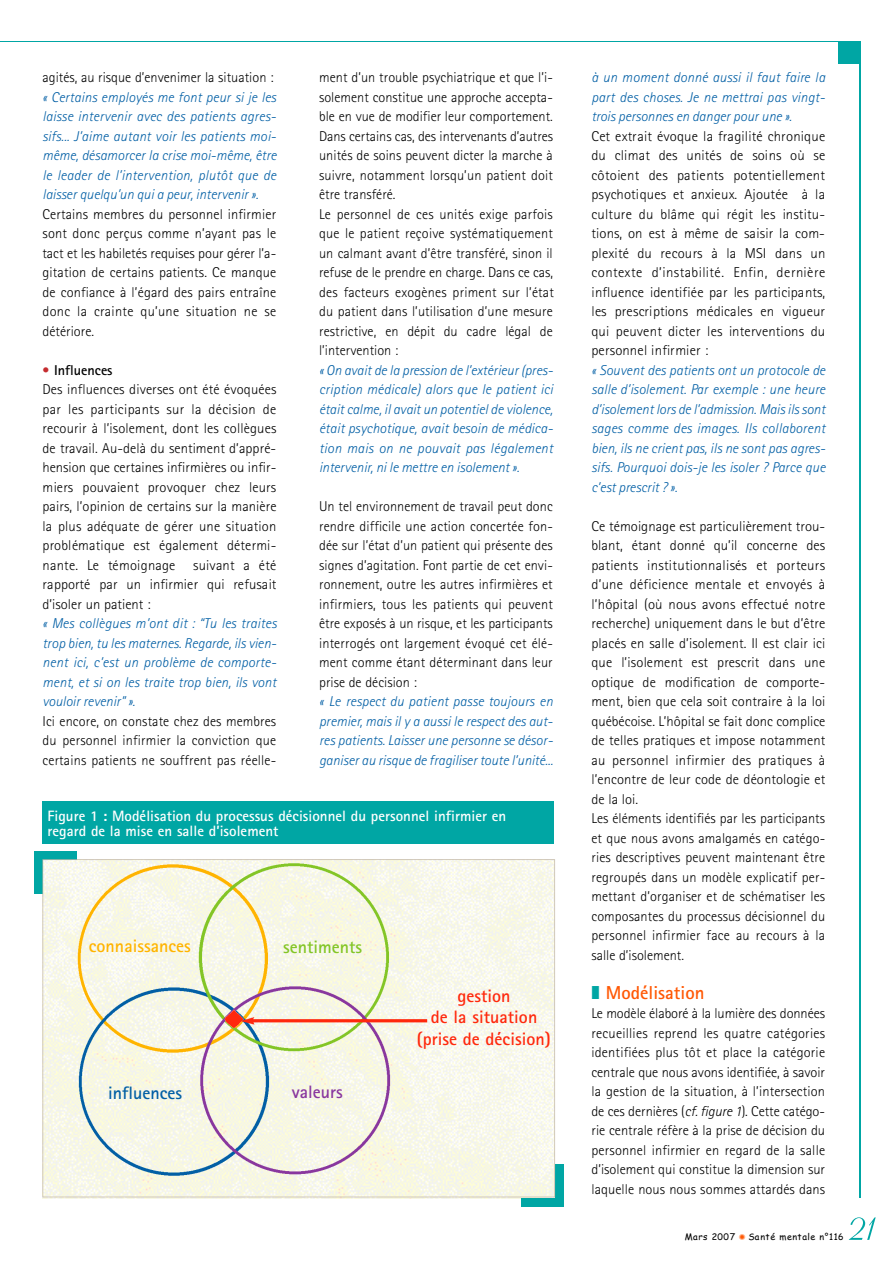
<style>
.page{position:relative;width:893px;height:1263px;background:#fff}
.page>*{position:absolute;margin:0;border:0;box-sizing:border-box;transform-origin:0 0}
.t1{font:52.5px "Coronet";color:#00a6a4}
.t2{font:700 18.75px "Rotis Sans Serif";color:#ff5804}
.t3{font:700 18px/21.6px "Rotis Sans Serif";color:#ff280d;text-align:center}
.t4{font:700 18px "Rotis Sans Serif";color:#ffb400}
.t5{font:700 18px "Rotis Sans Serif";color:#025fa5}
.t6{font:700 18px "Rotis Sans Serif";color:#83c526}
.t7{font:700 18px "Rotis Sans Serif";color:#89379e}
.t8{font:700 15px/14.4px "Rotis Sans Serif";color:#fff}
.t9{font:300 14.25px/19.5px "Rotis Sans Serif";letter-spacing:.005em;color:#000;text-align:justify}
.t10{font:italic 300 14.25px/19.5px "Rotis Sans Serif";color:#025fa5;text-align:justify}
.t11{font:9px "Comic Sans MS";letter-spacing:.05em;color:#000}
.s1{color:#c52c2f}
.s2{font-weight:700}
.s3{color:#00a6a4}
.s4{font-style:italic}
</style>
<div class="page">
<hr style="left:0;top:41px;width:859px;height:1px;background:#00a6a4">
<div style="left:838px;top:42px;width:21px;height:22px;background:#00a6a4"></div>
<hr style="left:859px;top:41px;width:1px;height:1157px;background:#00a6a4">
<div style="left:35px;top:851px;width:42px;height:9px;background:#00a6a4"></div>
<div style="left:35px;top:851px;width:8px;height:43px;background:#00a6a4"></div>
<div style="left:521px;top:1198px;width:42px;height:9px;background:#00a6a4"></div>
<div style="left:555px;top:1164px;width:9px;height:43px;background:#00a6a4"></div>
<svg style="left:42px;top:859px;width:513px;height:338px;fill:#f7f7eb"></svg>
<div style="left:42px;top:802px;width:511px;height:42px;background:#00a6a4"></div>
<svg style="left:78px;top:863px;width:349px;height:313px"></svg>
<p class="t9" style="left:42px;top:69px;width:232px">agités, au risque d’envenimer la situation :</p>
<p class="t10" style="left:42px;top:88px;width:235px">« Certains employés me font peur si je les laisse intervenir avec des patients agres&shy;sifs... J’aime autant voir les patients moi&shy;même, désamorcer la crise moi-même, être le leader de l’intervention, plutôt que de laisser quelqu’un qui a peur, intervenir ».</p>
<p class="t9" style="left:42px;top:205px;width:235px">Certains membres du personnel infirmier sont donc perçus comme n’ayant pas le tact et les habiletés requises pour gérer l’a&shy;gitation de certains patients. Ce manque de confiance à l’égard des pairs entraîne donc la crainte qu’une situation ne se détériore.</p>
<p class="t9" style="left:42px;top:362px;width:236px;text-align:left"><span class="s1">•</span> <span class="s2">Influences<br></span>Des influences diverses ont été évoquées par les participants sur la décision de recourir à l’isolement, dont les collègues de travail. Au-delà du sentiment d’appré&shy;hension que certaines infirmières ou infir&shy;miers pouvaient provoquer chez leurs pairs, l’opinion de certains sur la manière la plus adéquate de gérer une situation problématique est également détermi&shy;nante. Le témoignage suivant a été rapporté par un infirmier qui refusait d’isoler un patient :</p>
<p class="t10" style="left:42px;top:615px;width:236px">« Mes collègues m’ont dit : “Tu les traites trop bien, tu les maternes. Regarde, ils vien&shy;nent ici, c’est un problème de comporte&shy;ment, et si on les traite trop bien, ils vont vouloir revenir” ».</p>
<p class="t9" style="left:42px;top:713px;width:235px">Ici encore, on constate chez des membres du personnel infirmier la conviction que certains patients ne souffrent pas réelle-</p>
<p class="t9" style="left:319px;top:69px;width:236px;text-align:left">ment d’un trouble psychiatrique et que l’i&shy;solement constitue une approche accepta&shy;ble en vue de modifier leur comportement.<br>Dans certains cas, des intervenants d’autres unités de soins peuvent dicter la marche à suivre, notamment lorsqu’un patient doit être transféré.<br>Le personnel de ces unités exige parfois que le patient reçoive systématiquement un calmant avant d’être transféré, sinon il refuse de le prendre en charge. Dans ce cas, des facteurs exogènes priment sur l’état du patient dans l’utilisation d’une mesure restrictive, en dépit du cadre légal de l’intervention :</p>
<p class="t10" style="left:319px;top:362px;width:235px">« On avait de la pression de l’extérieur (pres&shy;cription médicale) alors que le patient ici était calme, il avait un potentiel de violence, était psychotique, avait besoin de médica&shy;tion mais on ne pouvait pas légalement intervenir, ni le mettre en isolement ».</p>
<p class="t9" style="left:319px;top:498px;width:235px">Un tel environnement de travail peut donc rendre difficile une action concertée fon&shy;dée sur l’état d’un patient qui présente des signes d’agitation. Font partie de cet envi&shy;ronnement, outre les autres infirmières et infirmiers, tous les patients qui peuvent être exposés à un risque, et les participants interrogés ont largement évoqué cet élé&shy;ment comme étant déterminant dans leur prise de décision :</p>
<p class="t10" style="left:319px;top:693px;width:235px">« Le respect du patient passe toujours en premier, mais il y a aussi le respect des aut&shy;res patients. Laisser une personne se désor&shy;ganiser au risque de fragiliser toute l’unité...</p>
<p class="t8" style="left:48px;top:810px;width:460px">Figure 1 : Modélisation du processus décisionnel du personnel infirmier en regard de la mise en salle d’isolement</p>
<p class="t4" style="left:89px;top:940px;width:103px">connaissances</p>
<p class="t6" style="left:283px;top:940px;width:80px">sentiments</p>
<p class="t5" style="left:108px;top:1086px;width:75px">influences</p>
<p class="t7" style="left:292px;top:1086px;width:52px">valeurs</p>
<p class="t3" style="left:417px;top:987px;width:135px">gestion<br>de la situation (prise de décision)</p>
<p class="t10" style="left:591px;top:69px;width:235px">à un moment donné aussi il faut faire la part des choses. Je ne mettrai pas vingt&shy;trois personnes en danger pour une ».</p>
<p class="t9" style="left:591px;top:128px;width:235px">Cet extrait évoque la fragilité chronique du climat des unités de soins où se côtoient des patients potentiellement psychotiques et anxieux. Ajoutée à la culture du blâme qui régit les institu&shy;tio n s, on est à même de saisir la com&shy;plexité du recours à la MSI dans un contexte d’instabilité. Enfin, dernière influence identifiée par les participants, les prescriptions médicales en vigueur qui peuvent dicter les interventions du personnel infirmier :</p>
<p class="t10" style="left:591px;top:362px;width:235px">« Souvent des patients ont un protocole de salle d’isolement. Par exemple : une heure d’isolement lors de l’admission. Mais ils sont sages comme des images. Ils collaborent bien, ils ne crient pas, ils ne sont pas agres&shy;sifs. Pourquoi dois-je les isoler ? Parce que c’est prescrit ? ».</p>
<p class="t9" style="left:591px;top:517px;width:235px;text-align:left">Ce témoignage est particulièrement trou&shy;blant, étant donné qu’il concerne des patients institutionnalisés et porteurs d’une déficience mentale et envoyés à l’hôpital (où nous avons effectué notre recherche) uniquement dans le but d’être placés en salle d’isolement. Il est clair ici que l’isolement est prescrit dans une optique de modification de comporte&shy;ment, bien que cela soit contraire à la loi québécoise. L’hôpital se fait donc complice de telles pratiques et impose notamment au personnel infirmier des pratiques à l’encontre de leur code de déontologie et de la loi.<br>Les éléments identifiés par les participants et que nous avons amalgamés en catégo&shy;ries descriptives peuvent maintenant être regroupés dans un modèle explicatif per&shy;mettant d’organiser et de schématiser les composantes du processus décisionnel du personnel infirmier face au recours à la salle d’isolement.</p>
<h2 class="t2" style="left:591px;top:986px;width:115px"><span class="s3">❚</span> Modélisation</h2>
<p class="t9" style="left:591px;top:1005px;width:235px">Le modèle élaboré à la lumière des données recueillies reprend les quatre catégories identifiées plus tôt et place la catégorie centrale que nous avons identifiée, à savoir la gestion de la situation, à l’intersection de ces dernières (<span class="s4">cf. figure 1</span>). Cette catégo&shy;rie centrale réfère à la prise de décision du personnel infirmier en regard de la salle d’isolement qui constitue la dimension sur laquelle nous nous sommes attardés dans</p>
<h1 class="t1" style="left:847px;top:1206px;width:29px">21</h1>
<p class="t11" style="left:684px;top:1230px;width:52px">Mars 2007</p>
<p class="t11" style="left:748px;top:1230px;width:97px">Santé mentale n°116</p>
</div>
